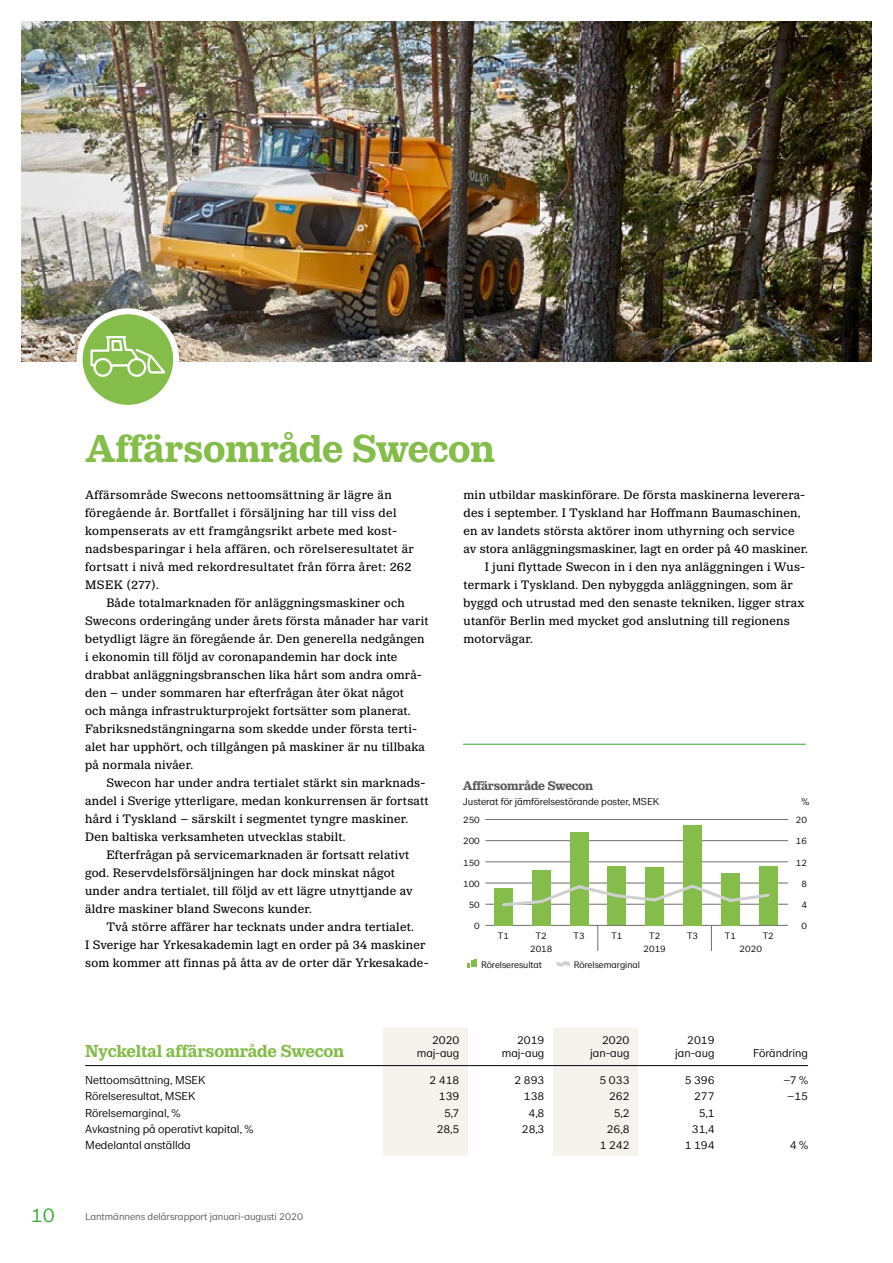
<style>
.page{position:relative;width:893px;height:1263px;background:#fff}
.page>*{position:absolute;margin:0;border:0;box-sizing:border-box;transform-origin:0 0}
.t1{font:700 40.5px "LM Serif";letter-spacing:-.01em;color:#84bd4a}
.t2{font:300 21px "LM Sans";color:#37aa32}
.t3{font:700 18px "LM Serif";letter-spacing:-.01em;color:#84bd4a}
.t4{font:700 13.2px "LM Serif";letter-spacing:-.02em;color:#565655}
.t5{font:12.75px/18px "LM Serif";letter-spacing:.02em;color:#000}
.t6{font:300 12px/13.5px "LM Sans";color:#000;text-align:right}
.t7{font:300 10.5px "LM Sans";color:#565655}
.t8{font:300 10.5px "LM Sans";color:#000}
.t9{font:300 9.75px "LM Sans";color:#000}
</style>
<div class="page">
<img style="left:21px;top:21px;width:851px;height:340px">
<hr style="left:485px;top:925px;width:303px;height:1px;background:#6e6e6e">
<hr style="left:485px;top:904px;width:303px;height:1px;background:#6e6e6e">
<hr style="left:485px;top:883px;width:303px;height:1px;background:#6e6e6e">
<hr style="left:485px;top:861px;width:303px;height:1px;background:#6e6e6e">
<hr style="left:485px;top:840px;width:303px;height:1px;background:#6e6e6e">
<hr style="left:485px;top:819px;width:303px;height:1px;background:#6e6e6e">
<div style="left:494px;top:888px;width:19px;height:37px;background:#84bd4a"></div>
<div style="left:532px;top:870px;width:19px;height:55px;background:#84bd4a"></div>
<div style="left:570px;top:832px;width:18px;height:93px;background:#84bd4a"></div>
<div style="left:608px;top:866px;width:18px;height:59px;background:#84bd4a"></div>
<div style="left:645px;top:867px;width:19px;height:58px;background:#84bd4a"></div>
<div style="left:683px;top:825px;width:19px;height:100px;background:#84bd4a"></div>
<div style="left:721px;top:873px;width:19px;height:52px;background:#84bd4a"></div>
<div style="left:759px;top:866px;width:18px;height:59px;background:#84bd4a"></div>
<svg style="left:711px;top:926px;width:1px;height:25px"></svg>
<svg style="left:500px;top:882px;width:270px;height:26px"></svg>
<svg style="left:597px;top:926px;width:1px;height:25px"></svg>
<svg style="left:468px;top:959px;width:9px;height:8px"></svg>
<svg style="left:556px;top:961px;width:14px;height:6px"></svg>
<svg style="left:80px;top:311px;width:96px;height:97px;background:#96c665"></svg>
<div style="left:77px;top:308px;width:102px;height:103px;border:6px solid #fff;border-radius:50%"></div>
<svg style="left:89px;top:334px;width:80px;height:44px;background:#9cca6e"></svg>
<hr style="left:463px;top:744px;width:343px;height:1px;background:#37aa32">
<svg style="left:383px;top:1028px;width:255px;height:128px"></svg>
<hr style="left:383px;top:1065px;width:85px;height:1px;background:#000">
<hr style="left:468px;top:1065px;width:85px;height:1px;background:#000">
<hr style="left:553px;top:1065px;width:85px;height:1px;background:#000">
<hr style="left:638px;top:1065px;width:85px;height:1px;background:#000">
<hr style="left:723px;top:1065px;width:85px;height:1px;background:#000">
<hr style="left:85px;top:1065px;width:298px;height:1px;background:#000">
<h1 class="t1" style="left:85px;top:425px;width:411px">Affärsområde Swecon</h1>
<p class="t5" style="left:85px;top:486px;width:330px">Affärsområde Swecons nettoomsättning är lägre än föregående år. Bortfallet i försäljning har till viss del kompenserats av ett framgångsrikt arbete med kost&shy;nadsbesparingar i hela affären, och rörelseresultatet är fortsatt i nivå med rekordresultatet från förra året: 262<br>MSEK (277).</p>
<p class="t5" style="left:85px;top:594px;width:345px;text-indent:21px">Både totalmarknaden för anläggningsmaskiner och Swecons orderingång under årets första månader har varit betydligt lägre än föregående år. Den generella nedgången i ekonomin till följd av coronapandemin har dock inte drabbat anläggningsbranschen lika hårt som andra områ&shy;den – under sommaren har efterfrågan åter ökat något<br>och många infrastrukturprojekt fortsätter som planerat.<br>Fabriksnedstängningarna som skedde under första terti&shy;alet har upphört, och tillgången på maskiner är nu tillbaka på normala nivåer.</p>
<p class="t5" style="left:106px;top:774px;width:321px">Swecon har under andra tertialet stärkt sin marknads-</p>
<p class="t5" style="left:85px;top:792px;width:345px">andel i Sverige ytterligare, medan konkurrensen är fortsatt</p>
<p class="t5" style="left:85px;top:810px;width:324px">hård i Tyskland – särskilt i segmentet tyngre maskiner.</p>
<p class="t5" style="left:85px;top:828px;width:262px">Den baltiska verksamheten utvecklas stabilt.</p>
<p class="t5" style="left:106px;top:846px;width:305px">Efterfrågan på servicemarknaden är fortsatt relativt</p>
<p class="t5" style="left:85px;top:864px;width:311px">god. Reservdelsförsäljningen har dock minskat något</p>
<p class="t5" style="left:85px;top:882px;width:329px">under andra tertialet, till följd av ett lägre utnyttjande av</p>
<p class="t5" style="left:85px;top:900px;width:228px">äldre maskiner bland Swecons kunder.</p>
<p class="t5" style="left:106px;top:918px;width:309px">Två större affärer har tecknats under andra tertialet.</p>
<p class="t5" style="left:85px;top:936px;width:342px">I Sverige har Yrkesakademin lagt en order på 34 maskiner</p>
<p class="t5" style="left:85px;top:954px;width:345px">som kommer att finnas på åtta av de orter där Yrkesakade-</p>
<p class="t5" style="left:463px;top:486px;width:343px">min utbildar maskinförare. De första maskinerna leverera-</p>
<p class="t5" style="left:463px;top:504px;width:338px">des i september. I Tyskland har Hoffmann Baumaschinen,</p>
<p class="t5" style="left:463px;top:522px;width:332px">en av landets största aktörer inom uthyrning och service</p>
<p class="t5" style="left:463px;top:540px;width:346px">av stora anläggningsmaskiner, lagt en order på 40 maskiner.</p>
<p class="t5" style="left:485px;top:558px;width:322px">I juni flyttade Swecon in i den nya anläggningen i Wus-</p>
<p class="t5" style="left:463px;top:576px;width:331px">termark i Tyskland. Den nybyggda anläggningen, som är</p>
<p class="t5" style="left:463px;top:594px;width:343px">byggd och utrustad med den senaste tekniken, ligger strax</p>
<p class="t5" style="left:463px;top:612px;width:328px">utanför Berlin med mycket god anslutning till regionens</p>
<p class="t5" style="left:463px;top:630px;width:71px">motorvägar.</p>
<p class="t4" style="left:463px;top:778px;width:132px">Affärsområde Swecon</p>
<p class="t8" style="left:463px;top:796px;width:198px">Justerat för jämförelsestörande poster, MSEK</p>
<p class="t8" style="left:801px;top:796px;width:9px">%</p>
<p class="t9" style="left:463px;top:814px;width:18px">250</p>
<p class="t9" style="left:463px;top:836px;width:18px">200</p>
<p class="t9" style="left:463px;top:857px;width:18px">150</p>
<p class="t9" style="left:463px;top:878px;width:18px">100</p>
<p class="t9" style="left:469px;top:899px;width:13px">50</p>
<p class="t9" style="left:474px;top:920px;width:7px">0</p>
<p class="t9" style="left:498px;top:930px;width:13px">T1</p>
<p class="t9" style="left:536px;top:930px;width:13px">T2</p>
<p class="t9" style="left:574px;top:930px;width:13px">T3</p>
<p class="t9" style="left:611px;top:930px;width:13px">T1</p>
<p class="t9" style="left:530px;top:943px;width:24px">2018</p>
<p class="t9" style="left:649px;top:930px;width:13px">T2</p>
<p class="t9" style="left:687px;top:930px;width:13px">T3</p>
<p class="t9" style="left:725px;top:930px;width:13px">T1</p>
<p class="t9" style="left:763px;top:930px;width:13px">T2</p>
<p class="t9" style="left:644px;top:943px;width:24px">2019</p>
<p class="t9" style="left:740px;top:943px;width:24px">2020</p>
<p class="t9" style="left:481px;top:959px;width:62px">Rörelseresultat</p>
<p class="t9" style="left:574px;top:959px;width:68px">Rörelsemarginal</p>
<p class="t9" style="left:796px;top:814px;width:13px">20</p>
<p class="t9" style="left:796px;top:836px;width:13px">16</p>
<p class="t9" style="left:796px;top:857px;width:13px">12</p>
<p class="t9" style="left:801px;top:878px;width:7px">8</p>
<p class="t9" style="left:801px;top:899px;width:7px">4</p>
<p class="t9" style="left:801px;top:920px;width:7px">0</p>
<h3 class="t3" style="left:85px;top:1041px;width:261px">Nyckeltal affärsområde Swecon</h3>
<p class="t6" style="left:417px;top:1033px;width:44px">2020 maj-aug</p>
<p class="t6" style="left:502px;top:1033px;width:44px">2019 maj-aug</p>
<p class="t6" style="left:590px;top:1033px;width:41px">2020 jan-aug</p>
<p class="t6" style="left:675px;top:1033px;width:41px">2019 jan-aug</p>
<p class="t6" style="left:753px;top:1046px;width:56px">Förändring</p>
<p class="t6" style="left:85px;top:1073px;width:122px">Nettoomsättning, MSEK</p>
<p class="t6" style="left:429px;top:1073px;width:31px">2 418</p>
<p class="t6" style="left:515px;top:1073px;width:31px">2 893</p>
<p class="t6" style="left:600px;top:1073px;width:31px">5 033</p>
<p class="t6" style="left:685px;top:1073px;width:31px">5 396</p>
<p class="t6" style="left:783px;top:1073px;width:26px">–7 %</p>
<p class="t6" style="left:85px;top:1089px;width:112px">Rörelseresultat, MSEK</p>
<p class="t6" style="left:439px;top:1089px;width:22px">139</p>
<p class="t6" style="left:524px;top:1089px;width:22px">138</p>
<p class="t6" style="left:609px;top:1089px;width:22px">262</p>
<p class="t6" style="left:694px;top:1089px;width:22px">277</p>
<p class="t6" style="left:787px;top:1089px;width:22px">–15</p>
<p class="t6" style="left:85px;top:1106px;width:97px">Rörelsemarginal, %</p>
<p class="t6" style="left:444px;top:1106px;width:17px">5,7</p>
<p class="t6" style="left:529px;top:1106px;width:17px">4,8</p>
<p class="t6" style="left:614px;top:1106px;width:17px">5,2</p>
<p class="t6" style="left:699px;top:1106px;width:17px">5,1</p>
<p class="t6" style="left:85px;top:1122px;width:170px">Avkastning på operativt kapital, %</p>
<p class="t6" style="left:437px;top:1122px;width:24px">28,5</p>
<p class="t6" style="left:522px;top:1122px;width:24px">28,3</p>
<p class="t6" style="left:607px;top:1122px;width:24px">26,8</p>
<p class="t6" style="left:692px;top:1122px;width:24px">31,4</p>
<p class="t6" style="left:85px;top:1138px;width:107px">Medelantal anställda</p>
<p class="t6" style="left:600px;top:1138px;width:31px">1 242</p>
<p class="t6" style="left:685px;top:1138px;width:31px">1 194</p>
<p class="t6" style="left:790px;top:1138px;width:20px">4 %</p>
<h2 class="t2" style="left:31px;top:1203px;width:25px">10</h2>
<p class="t7" style="left:85px;top:1211px;width:219px">Lantmännens delårsrapport januari-augusti 2020</p>
</div>
